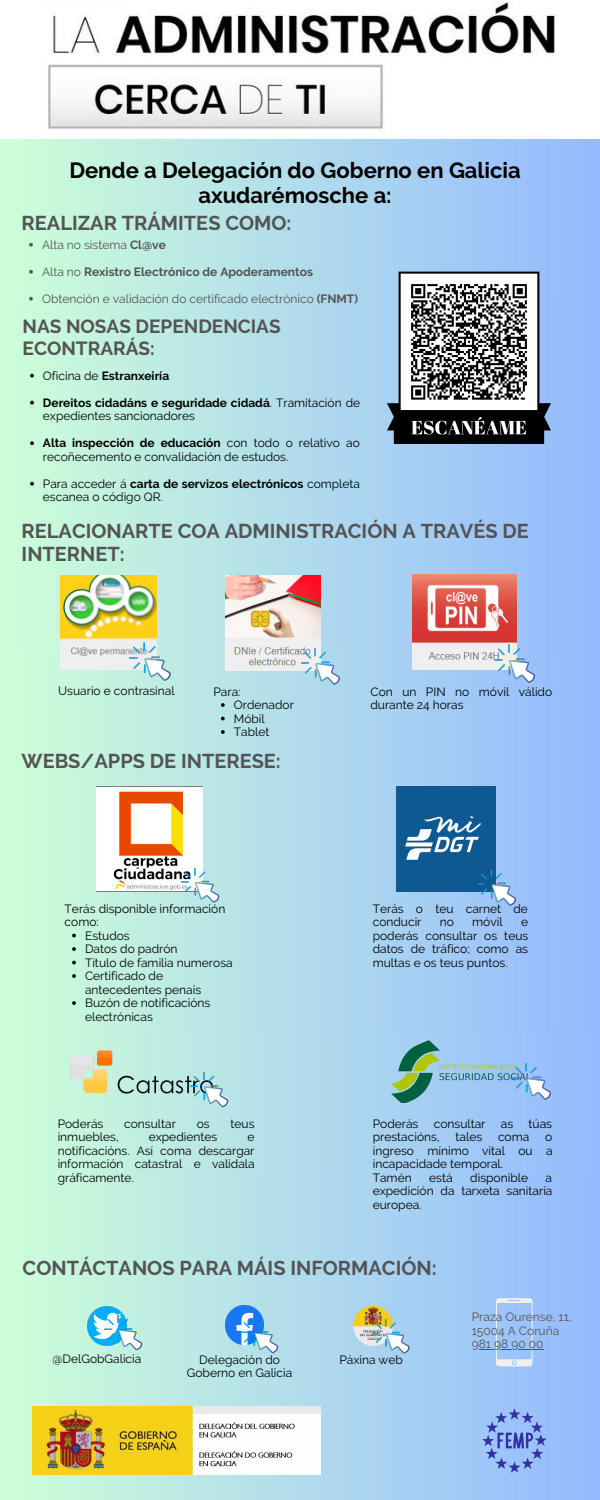
<style>
.page{position:relative;width:600px;height:1500px;background:#fff}
.page>*{position:absolute;margin:0;border:0;box-sizing:border-box;transform-origin:0 0}
.t1{font:700 22px/25.5px "Raleway";color:#000;text-align:center}
.t2{font:700 20px/23.2px "Raleway";color:#545454}
.t3{font:700 19px/21.8px "Raleway";color:#545454}
.t4{font:12px/13.5px "Raleway";color:#000}
.t5{font:12px/13.5px "Raleway";color:#545454}
.t6{font:700 12px "Raleway";color:#545454}
.t7{font:700 12px "Raleway";color:#000}
.s1{font-weight:700}
.s2{font-weight:400}
</style>
<div class="page">
<div style="left:0;top:0;width:600px;height:1500px;background:linear-gradient(to right,#ceffd7,#94baff)"></div>
<div style="left:0;top:300px;width:600px;height:176px;background:linear-gradient(to right,#cdfed8,#94baff)"></div>
<div style="left:0;top:476px;width:600px;height:176px;background:linear-gradient(to right,#cdffd8,#95b8fc)"></div>
<div style="left:0;top:996px;width:600px;height:177px;background:linear-gradient(to right,#cdffd8,#95bafe)"></div>
<div style="left:0;top:757px;width:600px;height:274px;background:linear-gradient(to right,#cdffd8,#93b9fe)"></div>
<div style="left:0;top:1181px;width:600px;height:176px;background:linear-gradient(to right,#cdffd8,#94b9ff)"></div>
<img style="left:61px;top:575px;width:96px;height:95px">
<img style="left:225px;top:575px;width:96px;height:96px">
<img style="left:413px;top:575px;width:103px;height:95px">
<img style="left:87px;top:1306px;width:39px;height:39px">
<img style="left:225px;top:1306px;width:39px;height:38px">
<img style="left:97px;top:786px;width:106px;height:106px">
<img style="left:397px;top:786px;width:99px;height:105px">
<img style="left:479px;top:1407px;width:71px;height:68px">
<img style="left:353px;top:1306px;width:39px;height:39px">
<svg style="left:496px;top:1298px;width:37px;height:68px;background:#adccf7"></svg>
<img style="left:104px;top:1314px;width:54px;height:50px">
<img style="left:240px;top:1317px;width:54px;height:49px">
<img style="left:371px;top:1318px;width:54px;height:49px">
<img style="left:180px;top:867px;width:55px;height:49px">
<img style="left:476px;top:869px;width:57px;height:51px">
<img style="left:129px;top:641px;width:60px;height:54px">
<img style="left:300px;top:647px;width:57px;height:51px">
<img style="left:494px;top:644px;width:59px;height:53px">
<img style="left:69px;top:1048px;width:145px;height:48px">
<img style="left:190px;top:1072px;width:55px;height:49px">
<img style="left:32px;top:1407px;width:288px;height:68px">
<img style="left:391px;top:1041px;width:144px;height:62px">
<img style="left:512px;top:1063px;width:56px;height:51px">
<img style="left:0;top:0;width:600px;height:139px">
<img style="left:387px;top:261px;width:163px;height:183px">
<svg style="left:29px;top:243px;width:4px;height:4px"></svg>
<svg style="left:29px;top:270px;width:4px;height:4px"></svg>
<svg style="left:29px;top:297px;width:4px;height:4px"></svg>
<hr style="left:479px;top:1349px;width:65px;height:1px;background:#545454">
<svg style="left:221px;top:703px;width:4px;height:4px"></svg>
<svg style="left:221px;top:717px;width:4px;height:3px"></svg>
<svg style="left:221px;top:730px;width:4px;height:4px"></svg>
<svg style="left:72px;top:934px;width:4px;height:3px"></svg>
<svg style="left:72px;top:947px;width:4px;height:4px"></svg>
<svg style="left:72px;top:961px;width:4px;height:3px"></svg>
<svg style="left:72px;top:974px;width:4px;height:4px"></svg>
<svg style="left:72px;top:1001px;width:4px;height:4px"></svg>
<svg style="left:30px;top:374px;width:4px;height:4px"></svg>
<svg style="left:30px;top:401px;width:4px;height:4px"></svg>
<svg style="left:30px;top:441px;width:4px;height:4px"></svg>
<svg style="left:30px;top:482px;width:4px;height:4px"></svg>
<p class="t1" style="left:69px;top:157px;width:453px">Dende a Delegación do Goberno en Galicia axudarémosche a:</p>
<p class="t2" style="left:22px;top:211px;width:271px">REALIZAR TRÁMITES COMO:</p>
<p class="t5" style="left:42px;top:238px;width:125px">Alta no sistema <span class="s1">Cl@ve</span></p>
<p class="t6" style="left:42px;top:265px;width:273px"><span class="s2">Alta no</span> Rexistro Electrónico de Apoderamentos</p>
<p class="t5" style="left:42px;top:292px;width:318px">Obtención e validación do certificado electrónico <span class="s1">(FNMT)</span></p>
<p class="t3" style="left:23px;top:316px;width:260px">NAS NOSAS DEPENDENCIAS<br>ECONTRARÁS:</p>
<p class="t7" style="left:43px;top:368px;width:128px"><span class="s2">Oficina de</span> Estranxeiría</p>
<p class="t4" style="left:43px;top:396px;width:319px"><span class="s1">Dereitos cidadáns e seguridade cidadá</span>. Tramitación de expedientes sancionadores</p>
<p class="t4" style="left:43px;top:436px;width:318px"><span class="s1">Alta inspección de educación</span> con todo o relativo ao recoñecemento e convalidación de estudos.</p>
<p class="t4" style="left:43px;top:477px;width:319px">Para acceder á <span class="s1">carta de servizos electrónicos</span> completa escanea o código QR.</p>
<p class="t2" style="left:22px;top:519px;width:509px">RELACIONARTE COA ADMINISTRACIÓN A TRAVÉS DE<br>INTERNET:</p>
<p class="t4" style="left:58px;top:684px;width:118px">Usuario e contrasinal</p>
<p class="t4" style="left:213px;top:685px;width:29px">Para:</p>
<p class="t4" style="left:370px;top:685px;width:183px">Con un PIN no móvil válido durante 24 horas</p>
<p class="t4" style="left:234px;top:698px;width:62px">Ordenador</p>
<p class="t4" style="left:234px;top:712px;width:32px">Móbil</p>
<p class="t4" style="left:234px;top:725px;width:37px">Tablet</p>
<p class="t2" style="left:22px;top:750px;width:261px">WEBS/APPS DE INTERESE:</p>
<p class="t4" style="left:65px;top:902px;width:162px">Terás disponible información como:</p>
<p class="t4" style="left:373px;top:902px;width:157px">Terás o teu carnet de conducir</p>
<p class="t4" style="left:440px;top:915px;width:16px">no</p>
<p class="t4" style="left:472px;top:915px;width:32px">móvil</p>
<p class="t4" style="left:373px;top:915px;width:157px;text-align:justify;text-indent:148px">e poderás consultar os teus datos de tráfico; como as multas e os teus puntos.</p>
<p class="t4" style="left:85px;top:929px;width:46px">Estudos</p>
<p class="t4" style="left:85px;top:942px;width:94px">Datos do padrón</p>
<p class="t4" style="left:85px;top:956px;width:149px">Título de familia numerosa</p>
<p class="t4" style="left:85px;top:969px;width:118px">Certificado de antecedentes penais</p>
<p class="t4" style="left:85px;top:996px;width:127px">Buzón de notificacións electrónicas</p>
<p class="t4" style="left:58px;top:1117px;width:47px">Poderás</p>
<p class="t4" style="left:124px;top:1117px;width:53px">consultar</p>
<p class="t4" style="left:197px;top:1117px;width:14px">os</p>
<p class="t4" style="left:231px;top:1117px;width:26px">teus</p>
<p class="t4" style="left:58px;top:1130px;width:63px">inmuebles,</p>
<p class="t4" style="left:149px;top:1130px;width:70px">expedientes</p>
<p class="t4" style="left:58px;top:1130px;width:198px;text-align:justify;text-indent:190px">e notificacións. Así coma descargar información catastral e validala gráficamente.</p>
<p class="t4" style="left:373px;top:1117px;width:47px">Poderás</p>
<p class="t4" style="left:434px;top:1117px;width:53px">consultar</p>
<p class="t4" style="left:501px;top:1117px;width:14px">as</p>
<p class="t4" style="left:529px;top:1117px;width:25px">túas</p>
<p class="t4" style="left:373px;top:1130px;width:68px">prestacións,</p>
<p class="t4" style="left:456px;top:1130px;width:28px">tales</p>
<p class="t4" style="left:498px;top:1130px;width:33px">coma</p>
<p class="t4" style="left:373px;top:1130px;width:181px;text-align:justify;text-indent:172px">o ingreso mínimo vital ou a incapacidade temporal.</p>
<p class="t4" style="left:373px;top:1171px;width:40px">Tamén</p>
<p class="t4" style="left:429px;top:1171px;width:25px">está</p>
<p class="t4" style="left:470px;top:1171px;width:59px">disponible</p>
<p class="t4" style="left:373px;top:1171px;width:181px;text-align:justify;text-indent:173px">a expedición da tarxeta sanitaria europea.</p>
<p class="t2" style="left:23px;top:1257px;width:416px">CONTÁCTANOS PARA MÁIS INFORMACIÓN:</p>
<p class="t4" style="left:53px;top:1352px;width:90px">@DelGobGalicia</p>
<p class="t4" style="left:187px;top:1353px;width:107px;text-align:center">Delegación do<br>Goberno en Galicia</p>
<p class="t4" style="left:339px;top:1353px;width:65px">Páxina web</p>
<p class="t5" style="left:472px;top:1310px;width:101px">Praza Ourense, 11,<br>15004 A Coruña<br>981 98 90 00</p>
</div>
